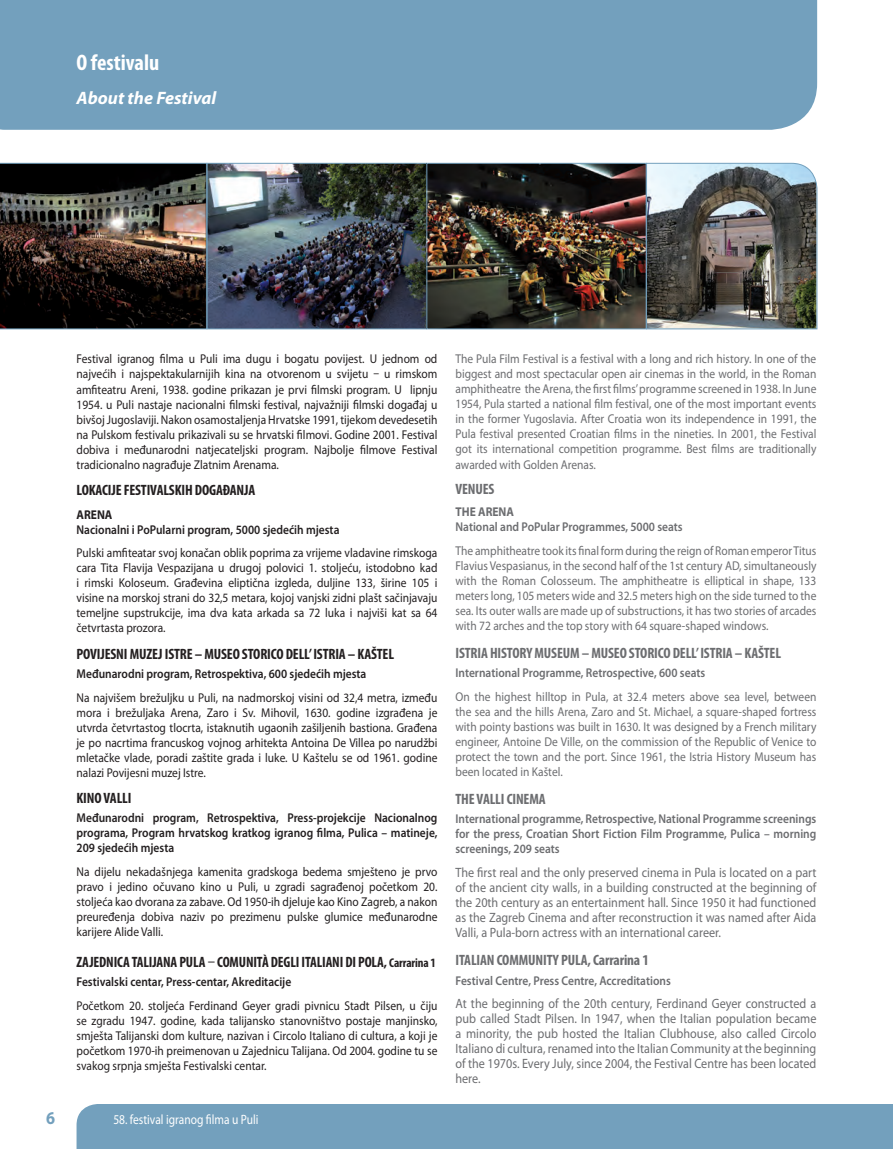
<style>
.page{position:relative;width:893px;height:1149px;background:#fff}
.page>*{position:absolute;margin:0;border:0;box-sizing:border-box;transform-origin:0 0}
.t1{font:700 condensed 22.5px "Myriad Pro";color:#fff}
.t2{font:italic 700 18px "Myriad Pro";color:#fff}
.t3{font:700 18px "Myriad Pro";color:#73a0bd;scale:.9 1}
.t4{font:700 condensed 15px "Myriad Pro";letter-spacing:-.01em;color:#231f20}
.t5{font:700 condensed 15px "Myriad Pro";letter-spacing:-.01em;color:#6c6d70}
.t6{font:13.5px/15px "Myriad Pro";color:#6c6d70;text-align:justify;scale:.9 1}
.t7{font:13.5px "Myriad Pro";color:#fff;scale:.85 1}
.t8{font:12.75px/15px "Myriad Pro";color:#231f20;text-align:justify;scale:.9 1}
.t9{font:12.75px/15px "Myriad Pro";color:#6c6d70;text-align:justify;scale:.9 1}
.t10{font:600 12.75px/15px "Myriad Pro";color:#231f20;text-align:justify;scale:.9 1}
.t11{font:600 12.75px/15px "Myriad Pro";color:#6c6d70;text-align:justify;scale:.9 1}
.t12{font:700 12.75px "Myriad Pro";color:#6c6d70;scale:.9 1}
.t13{font:700 12.75px "Myriad Pro";color:#231f20;scale:.9 1}
.s1{font-weight:400;font-stretch:normal}
.s2{font-stretch:normal;font-size:12.75px}
.s3{font-size:12.75px}
</style>
<div class="page">
<div style="left:0;top:0;width:817px;height:130px;background:#73a0bd"></div>
<div style="left:77px;top:1104px;width:816px;height:44px;background:#73a0bd"></div>
<img style="left:209px;top:165px;width:435px;height:162px">
<img style="left:0;top:163px;width:207px;height:166px">
<div style="left:207px;top:163px;width:220px;height:166px;border:1px solid #73a0bd"></div>
<div style="left:427px;top:163px;width:219px;height:166px;border:1px solid #73a0bd"></div>
<img style="left:646px;top:163px;width:171px;height:166px">
<h1 class="t1" style="left:77px;top:48px;width:84px">O festivalu</h1>
<h2 class="t2" style="left:77px;top:87px;width:141px">About the Festival</h2>
<p class="t8" style="left:77px;top:351px;width:403px">Festival igranog filma u Puli ima dugu i bogatu povijest. U jednom od najvećih i najspektakularnijih kina na otvorenom u svijetu – u rimskom amfiteatru Areni, 1938. godine prikazan je prvi filmski program. U lipnju 1954. u Puli nastaje nacionalni filmski festival, najvažniji filmski događaj u bivšoj Jugoslaviji. Nakon osamostaljenja Hrvatske 1991, tijekom devedesetih na Pulskom festivalu prikazivali su se hrvatski filmovi. Godine 2001. Festival dobiva i međunarodni natjecateljski program. Najbolje filmove Festival tradicionalno nagrađuje Zlatnim Arenama.</p>
<p class="t4" style="left:77px;top:480px;width:180px">LOKACIJE FESTIVALSKIH DOGAĐANJA</p>
<p class="t13" style="left:77px;top:506px;width:41px">ARENA</p>
<p class="t10" style="left:77px;top:521px;width:294px">Nacionalni i PoPularni program, 5000 sjedećih mjesta</p>
<p class="t8" style="left:77px;top:545px;width:403px">Pulski amfiteatar svoj konačan oblik poprima za vrijeme vladavine rimskoga cara Tita Flavija Vespazijana u drugoj polovici 1. stoljeću, istodobno kad i rimski Koloseum. Građevina eliptična izgleda, duljine 133, širine 105 i visine na morskoj strani do 32,5 metara, kojoj vanjski zidni plašt sačinjavaju temeljne supstrukcije, ima dva kata arkada sa 72 luka i najviši kat sa 64 četvrtasta prozora.</p>
<p class="t4" style="left:77px;top:644px;width:319px">POVIJESNI MUZEJ ISTRE – MUSEO STORICO DELL’ ISTRIA – KAŠTEL</p>
<p class="t10" style="left:77px;top:665px;width:324px">Međunarodni program, Retrospektiva, 600 sjedećih mjesta</p>
<p class="t8" style="left:77px;top:689px;width:403px">Na najvišem brežuljku u Puli, na nadmorskoj visini od 32,4 metra, između mora i brežuljaka Arena, Zaro i Sv. Mihovil, 1630. godine izgrađena je utvrda četvrtastog tlocrta, istaknutih ugaonih zašiljenih bastiona. Građena je po nacrtima francuskog vojnog arhitekta Antoina De Villea po narudžbi mletačke vlade, poradi zaštite grada i luke. U Kaštelu se od 1961. godine nalazi Povijesni muzej Istre.</p>
<p class="t4" style="left:77px;top:788px;width:56px">KINO VALLI</p>
<p class="t10" style="left:77px;top:810px;width:403px">Međunarodni program, Retrospektiva, Press-projekcije Nacionalnog programa, Program hrvatskog kratkog igranog filma, Pulica – matineje, 209 sjedećih mjesta</p>
<p class="t8" style="left:77px;top:863px;width:403px">Na dijelu nekadašnjega kamenita gradskoga bedema smješteno je prvo pravo i jedino očuvano kino u Puli, u zgradi sagrađenoj početkom 20. stoljeća kao dvorana za zabave. Od 1950-ih djeluje kao Kino Zagreb, a nakon preuređenja dobiva naziv po prezimenu pulske glumice međunarodne karijere Alide Valli.</p>
<p class="t4" style="left:77px;top:952px;width:361px">ZAJEDNICA TALIJANA PULA <span class="s1">–</span> COMUNITÀ DEGLI ITALIANI DI POLA<span class="s2">,</span> <span class="s3">Carrarina 1</span></p>
<p class="t10" style="left:77px;top:973px;width:240px">Festivalski centar, Press-centar, Akreditacije</p>
<p class="t8" style="left:77px;top:997px;width:403px">Početkom 20. stoljeća Ferdinand Geyer gradi pivnicu Stadt Pilsen, u čiju se zgradu 1947. godine, kada talijansko stanovništvo postaje manjinsko, smješta Talijanski dom kulture, nazivan i Circolo Italiano di cultura, a koji je početkom 1970-ih preimenovan u Zajednicu Talijana. Od 2004. godine tu se svakog srpnja smješta Festivalski centar.</p>
<h2 class="t3" style="left:46px;top:1105px;width:11px">6</h2>
<p class="t7" style="left:113px;top:1110px;width:172px">58. festival igranog filma u Puli</p>
<p class="t9" style="left:455px;top:351px;width:403px">The Pula Film Festival is a festival with a long and rich history. In one of the biggest and most spectacular open air cinemas in the world, in the Roman amphitheatre the Arena, the first films’ programme screened in 1938. In June 1954, Pula started a national film festival, one of the most important events in the former Yugoslavia. After Croatia won its independence in 1991, the Pula festival presented Croatian films in the nineties. In 2001, the Festival got its international competition programme. Best films are traditionally awarded with Golden Arenas.</p>
<p class="t5" style="left:455px;top:479px;width:40px">VENUES</p>
<p class="t12" style="left:455px;top:503px;width:67px">THE ARENA</p>
<p class="t11" style="left:455px;top:519px;width:254px">National and PoPular Programmes, 5000 seats</p>
<p class="t9" style="left:455px;top:542px;width:403px">The amphitheatre took its final form during the reign of Roman emperor Titus Flavius Vespasianus, in the second half of the 1st century AD, simultaneously with the Roman Colosseum. The amphitheatre is elliptical in shape, 133 meters long, 105 meters wide and 32.5 meters high on the side turned to the sea. Its outer walls are made up of substructions, it has two stories of arcades with 72 arches and the top story with 64 square-shaped windows.</p>
<p class="t5" style="left:455px;top:643px;width:327px">ISTRIA HISTORY MUSEUM – MUSEO STORICO DELL’ ISTRIA – KAŠTEL</p>
<p class="t11" style="left:455px;top:664px;width:279px">International Programme, Retrospective, 600 seats</p>
<p class="t9" style="left:455px;top:688px;width:403px">On the highest hilltop in Pula, at 32.4 meters above sea level, between the sea and the hills Arena, Zaro and St. Michael, a square-shaped fortress with pointy bastions was built in 1630. It was designed by a French military engineer, Antoine De Ville, on the commission of the Republic of Venice to protect the town and the port. Since 1961, the Istria History Museum has been located in Kaštel.</p>
<p class="t5" style="left:455px;top:789px;width:92px">THE VALLI CINEMA</p>
<p class="t11" style="left:455px;top:810px;width:403px">International programme, Retrospective, National Programme screenings for the press, Croatian Short Fiction Film Programme, Pulica – morning screenings, 209 seats</p>
<p class="t6" style="left:455px;top:864px;width:403px">The first real and the only preserved cinema in Pula is located on a part of the ancient city walls, in a building constructed at the beginning of the 20th century as an entertainment hall. Since 1950 it had functioned as the Zagreb Cinema and after reconstruction it was named after Aida Valli, a Pula-born actress with an international career.</p>
<p class="t5" style="left:455px;top:950px;width:195px">ITALIAN COMMUNITY PULA, Carrarina 1</p>
<p class="t11" style="left:455px;top:972px;width:241px">Festival Centre, Press Centre, Accreditations</p>
<p class="t6" style="left:455px;top:995px;width:403px">At the beginning of the 20th century, Ferdinand Geyer constructed a pub called Stadt Pilsen. In 1947, when the Italian population became a minority, the pub hosted the Italian Clubhouse, also called Circolo Italiano di cultura, renamed into the Italian Community at the beginning of the 1970s. Every July, since 2004, the Festival Centre has been located here.</p>
</div>
